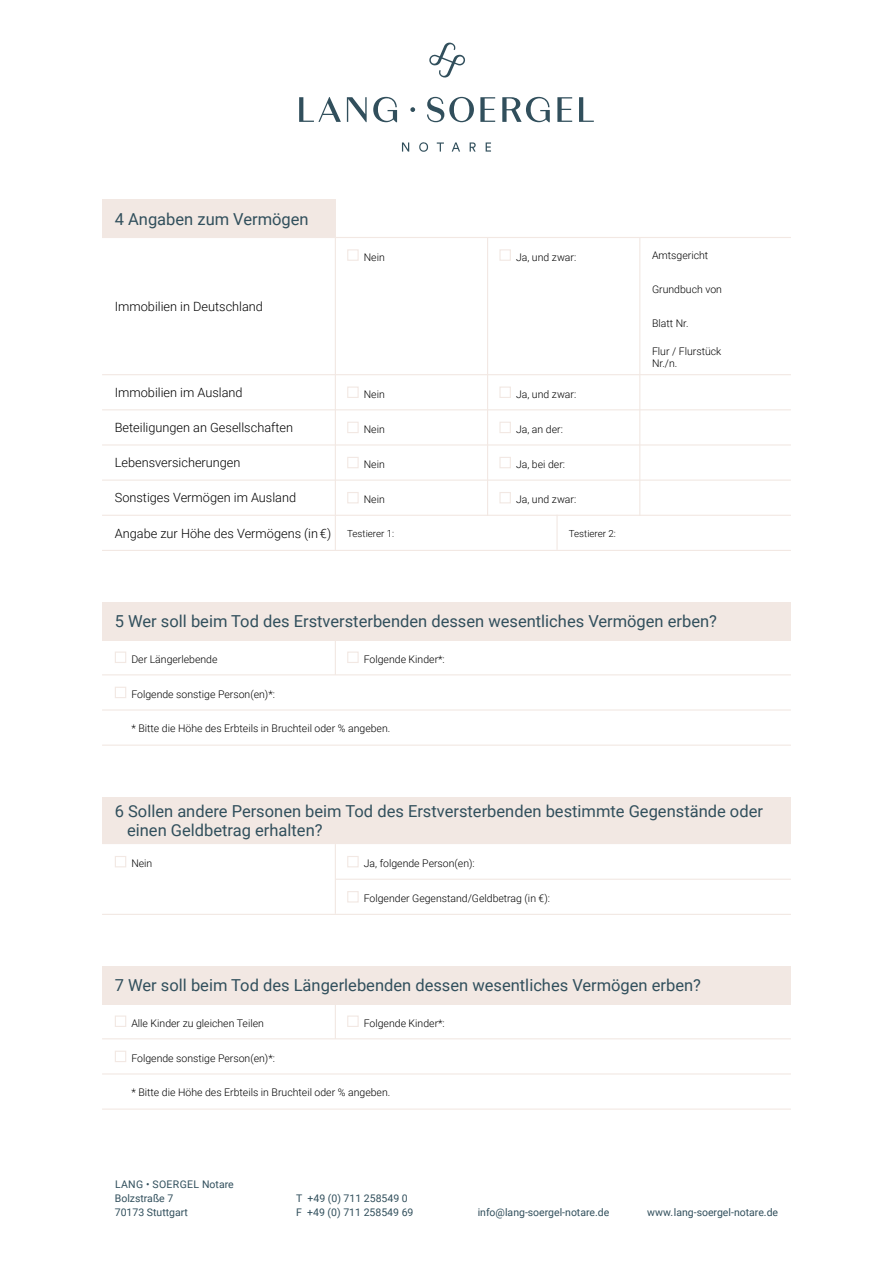
<style>
.page{position:relative;width:893px;height:1263px;background:#fff}
.page>*{position:absolute;margin:0;border:0;box-sizing:border-box;transform-origin:0 0}
.t1{font:16.5px/19.5px "Roboto";color:#314f5c}
.t2{font:300 12.75px "Roboto";color:#000}
.t3{font:300 10.5px/12.6px "Roboto";color:#000}
.t4{font:10.5px/14.2px "Roboto";color:#314f5c}
.t5{font:300 9.75px "Roboto";color:#000}
</style>
<div class="page">
<svg style="left:429px;top:43px;width:36px;height:35px"></svg>
<svg style="left:402px;top:142px;width:7px;height:10px"></svg>
<svg style="left:419px;top:142px;width:9px;height:10px"></svg>
<svg style="left:437px;top:142px;width:7px;height:10px"></svg>
<svg style="left:452px;top:142px;width:8px;height:10px"></svg>
<svg style="left:470px;top:142px;width:6px;height:10px"></svg>
<svg style="left:486px;top:142px;width:5px;height:10px"></svg>
<svg style="left:410px;top:107px;width:5px;height:5px"></svg>
<svg style="left:427px;top:97px;width:47px;height:25px"></svg>
<svg style="left:480px;top:97px;width:15px;height:25px"></svg>
<svg style="left:557px;top:97px;width:15px;height:25px"></svg>
<svg style="left:579px;top:97px;width:15px;height:25px"></svg>
<svg style="left:502px;top:97px;width:48px;height:25px"></svg>
<svg style="left:299px;top:97px;width:42px;height:25px"></svg>
<svg style="left:347px;top:97px;width:20px;height:25px"></svg>
<svg style="left:373px;top:97px;width:24px;height:25px"></svg>
<div style="left:102px;top:200px;width:234px;height:38px;background:#f2e8e3"></div>
<div style="left:102px;top:602px;width:689px;height:38px;background:#f2e8e3"></div>
<div style="left:102px;top:966px;width:689px;height:38px;background:#f2e8e3"></div>
<div style="left:102px;top:797px;width:689px;height:46px;background:#f2e8e3"></div>
<hr style="left:102px;top:237px;width:689px;height:1px;background:#f2e8e3">
<hr style="left:102px;top:640px;width:689px;height:1px;background:#f2e8e3">
<hr style="left:102px;top:1004px;width:689px;height:1px;background:#f2e8e3">
<hr style="left:102px;top:843px;width:689px;height:1px;background:#f2e8e3">
<hr style="left:102px;top:374px;width:689px;height:1px;background:#f2e8e3">
<hr style="left:102px;top:409px;width:689px;height:1px;background:#f2e8e3">
<hr style="left:102px;top:444px;width:689px;height:1px;background:#f2e8e3">
<hr style="left:102px;top:480px;width:689px;height:1px;background:#f2e8e3">
<hr style="left:102px;top:515px;width:689px;height:1px;background:#f2e8e3">
<hr style="left:102px;top:550px;width:689px;height:1px;background:#f2e8e3">
<hr style="left:335px;top:237px;width:1px;height:313px;background:#f2e8e3">
<hr style="left:102px;top:674px;width:689px;height:1px;background:#f2e8e3">
<hr style="left:102px;top:1038px;width:689px;height:1px;background:#f2e8e3">
<hr style="left:102px;top:709px;width:689px;height:1px;background:#f2e8e3">
<hr style="left:102px;top:1073px;width:689px;height:1px;background:#f2e8e3">
<hr style="left:336px;top:879px;width:455px;height:1px;background:#f2e8e3">
<hr style="left:102px;top:745px;width:689px;height:1px;background:#f2e8e3">
<hr style="left:102px;top:1108px;width:689px;height:2px;background:#f2e8e3">
<hr style="left:102px;top:914px;width:689px;height:1px;background:#f2e8e3">
<hr style="left:335px;top:640px;width:1px;height:35px;background:#f2e8e3">
<hr style="left:335px;top:1004px;width:1px;height:35px;background:#f2e8e3">
<hr style="left:639px;top:238px;width:1px;height:278px;background:#f2e8e3">
<hr style="left:335px;top:844px;width:1px;height:70px;background:#f2e8e3">
<hr style="left:487px;top:238px;width:1px;height:278px;background:#f2e8e3">
<div style="left:347px;top:249px;width:12px;height:12px;border:1px solid #f2e8e3"></div>
<div style="left:115px;top:651px;width:11px;height:12px;border:1px solid #f2e8e3"></div>
<div style="left:115px;top:1015px;width:11px;height:12px;border:1px solid #f2e8e3"></div>
<div style="left:115px;top:687px;width:11px;height:11px;border:1px solid #f2e8e3"></div>
<div style="left:115px;top:1051px;width:11px;height:11px;border:1px solid #f2e8e3"></div>
<div style="left:115px;top:856px;width:11px;height:11px;border:1px solid #f2e8e3"></div>
<div style="left:347px;top:651px;width:12px;height:12px;border:1px solid #f2e8e3"></div>
<div style="left:347px;top:1015px;width:12px;height:12px;border:1px solid #f2e8e3"></div>
<div style="left:347px;top:386px;width:12px;height:12px;border:1px solid #f2e8e3"></div>
<div style="left:347px;top:856px;width:12px;height:11px;border:1px solid #f2e8e3"></div>
<div style="left:347px;top:891px;width:12px;height:11px;border:1px solid #f2e8e3"></div>
<div style="left:347px;top:422px;width:12px;height:11px;border:1px solid #f2e8e3"></div>
<div style="left:347px;top:457px;width:12px;height:11px;border:1px solid #f2e8e3"></div>
<div style="left:347px;top:492px;width:12px;height:11px;border:1px solid #f2e8e3"></div>
<div style="left:499px;top:249px;width:12px;height:12px;border:1px solid #f2e8e3"></div>
<div style="left:499px;top:386px;width:12px;height:12px;border:1px solid #f2e8e3"></div>
<div style="left:499px;top:422px;width:12px;height:11px;border:1px solid #f2e8e3"></div>
<div style="left:499px;top:457px;width:12px;height:11px;border:1px solid #f2e8e3"></div>
<div style="left:499px;top:492px;width:12px;height:11px;border:1px solid #f2e8e3"></div>
<hr style="left:556px;top:515px;width:2px;height:35px;background:#f2e8e3">
<h1 class="t1" style="left:115px;top:209px;width:195px">4 Angaben zum Vermögen</h1>
<p class="t2" style="left:115px;top:297px;width:150px">Immobilien in Deutschland</p>
<p class="t3" style="left:364px;top:250px;width:22px">Nein</p>
<p class="t3" style="left:516px;top:250px;width:62px">Ja, und zwar:</p>
<p class="t2" style="left:115px;top:384px;width:129px">Immobilien im Ausland</p>
<p class="t2" style="left:115px;top:419px;width:180px">Beteiligungen an Gesellschaften</p>
<p class="t2" style="left:115px;top:454px;width:127px">Lebensversicherungen</p>
<p class="t2" style="left:115px;top:489px;width:183px">Sonstiges Vermögen im Ausland</p>
<p class="t2" style="left:115px;top:524px;width:218px">Angabe zur Höhe des Vermögens (in €)</p>
<p class="t3" style="left:364px;top:387px;width:22px">Nein</p>
<p class="t3" style="left:364px;top:422px;width:22px">Nein</p>
<p class="t3" style="left:364px;top:458px;width:22px">Nein</p>
<p class="t3" style="left:364px;top:493px;width:22px">Nein</p>
<p class="t3" style="left:516px;top:387px;width:62px">Ja, und zwar:</p>
<p class="t3" style="left:516px;top:422px;width:48px">Ja, an der:</p>
<p class="t3" style="left:516px;top:458px;width:51px">Ja, bei der:</p>
<p class="t3" style="left:516px;top:493px;width:62px">Ja, und zwar:</p>
<p class="t5" style="left:347px;top:526px;width:49px">Testierer 1:</p>
<p class="t5" style="left:569px;top:526px;width:49px">Testierer 2:</p>
<p class="t3" style="left:652px;top:249px;width:58px">Amtsgericht</p>
<p class="t3" style="left:652px;top:283px;width:72px">Grundbuch von</p>
<p class="t3" style="left:652px;top:317px;width:38px">Blatt Nr.</p>
<p class="t3" style="left:652px;top:344px;width:71px">Flur / Flurstück<br>Nr./n.</p>
<h1 class="t1" style="left:115px;top:611px;width:604px">5 Wer soll beim Tod des Erstversterbenden dessen wesentliches Vermögen erben?</h1>
<p class="t3" style="left:131px;top:652px;width:88px">Der Längerlebende</p>
<p class="t3" style="left:131px;top:687px;width:145px">Folgende sonstige Person(en)*:</p>
<p class="t3" style="left:364px;top:652px;width:83px">Folgende Kinder*:</p>
<p class="t3" style="left:131px;top:721px;width:260px">* Bitte die Höhe des Erbteils in Bruchteil oder % angeben.</p>
<h1 class="t1" style="left:127px;top:800px;width:637px;text-indent:-12px">6 Sollen andere Personen beim Tod des Erstversterbenden bestimmte Gegenstände oder einen Geldbetrag erhalten?</h1>
<p class="t3" style="left:131px;top:857px;width:22px">Nein</p>
<p class="t3" style="left:364px;top:857px;width:112px">Ja, folgende Person(en):</p>
<p class="t3" style="left:364px;top:892px;width:188px">Folgender Gegenstand/Geldbetrag (in €):</p>
<h1 class="t1" style="left:115px;top:975px;width:588px">7 Wer soll beim Tod des Längerlebenden dessen wesentliches Vermögen erben?</h1>
<p class="t3" style="left:131px;top:1016px;width:134px">Alle Kinder zu gleichen Teilen</p>
<p class="t3" style="left:131px;top:1051px;width:145px">Folgende sonstige Person(en)*:</p>
<p class="t3" style="left:364px;top:1016px;width:83px">Folgende Kinder*:</p>
<p class="t3" style="left:131px;top:1085px;width:260px">* Bitte die Höhe des Erbteils in Bruchteil oder % angeben.</p>
<p class="t4" style="left:115px;top:1176px;width:120px">LANG • SOERGEL Notare<br>Bolzstraße 7<br>70173 Stuttgart</p>
<p class="t4" style="left:296px;top:1191px;width:119px">T +49 (0) 711 258549 0<br>F +49 (0) 711 258549 69</p>
<p class="t4" style="left:478px;top:1205px;width:133px">info@lang-soergel-notare.de</p>
<p class="t4" style="left:647px;top:1205px;width:133px">www . lang-soergel-notare.de</p>
</div>
